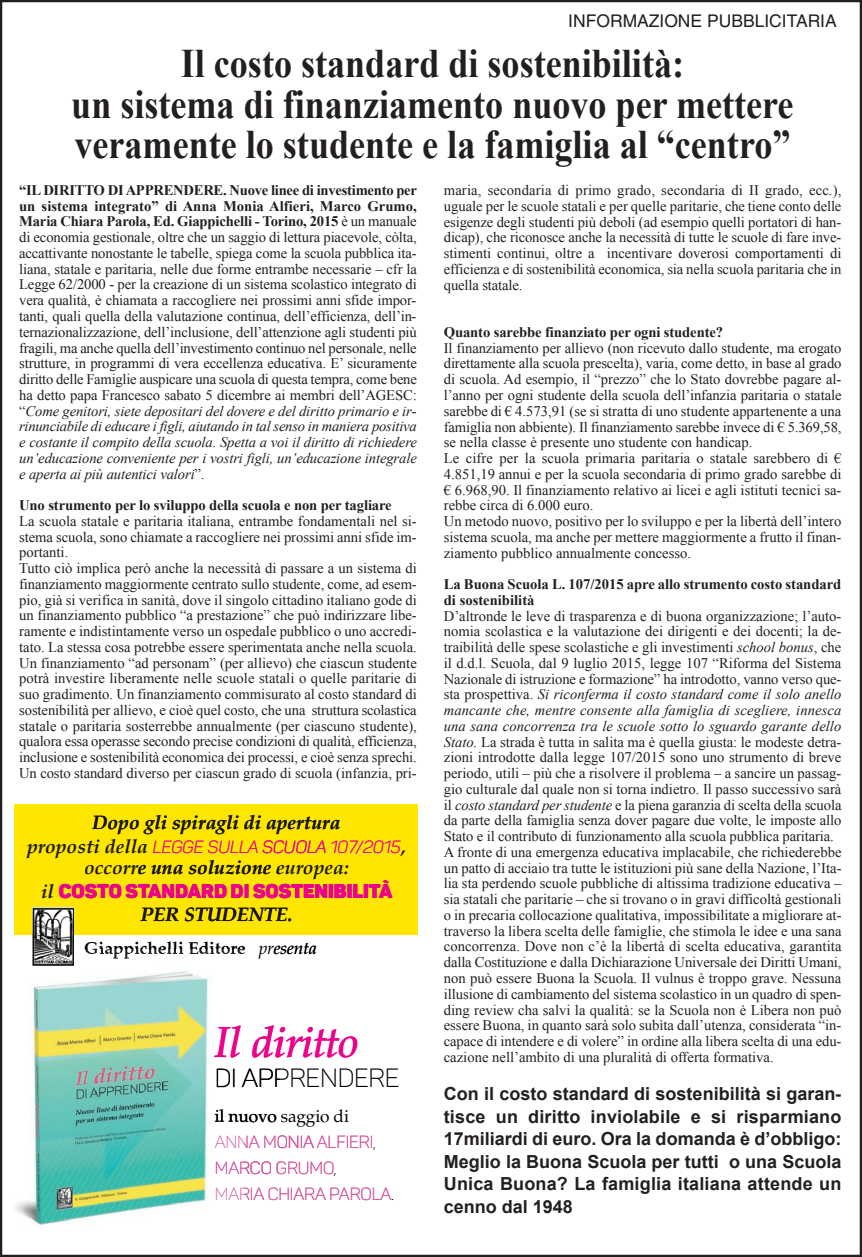
<style>
.page{position:relative;width:862px;height:1257px;background:#fff}
.page>*{position:absolute;margin:0;border:0;box-sizing:border-box;transform-origin:0 0}
.t1{font:italic 500 43.43px "Palatino LT Std";letter-spacing:-.01em;color:#ed028c}
.t2{font:700 40.5px/40.5px "Times New Roman";color:#231f20;text-align:center;scale:.89 1}
.t3{font:26.1px "Panton Light Caps";letter-spacing:-.01em;color:#000}
.t4{font:italic 700 19.57px "Palatino LT Std";color:#191700}
.t5{font:19.57px "Panton Black Caps";color:#ed028c}
.t6{font:700 18px/22.5px "Arial";letter-spacing:.01em;color:#231f20;text-align:justify}
.t7{font:17.55px "Helvetica";color:#231f20}
.t8{font:17.32px "Panton Light Caps";letter-spacing:-.01em;color:#d557a0}
.t9{font:700 17.32px "Palatino LT Std";color:#000}
.t10{font:17.32px "Panton Lightitalic Caps";color:#ed028c}
.t11{font:17.32px "Palatino LT Std";letter-spacing:-.01em;color:#000}
.t12{font:14.62px/15.8px "Times New Roman";color:#231f20}
.t13{font:700 14.62px/15.8px "Times New Roman";letter-spacing:-.01em;color:#231f20}
.s1{font-weight:700}
.s2{font-style:italic}
.s3{font-family:"Panton Lightitalic Caps";font-weight:400;font-style:normal;font-size:17.32px;color:#ed028c}
.s4{font-family:"Palatino LT Std";font-weight:700;font-style:italic;font-size:19.57px;color:#191700}
.s5{font-family:"Palatino LT Std";font-weight:700;font-style:italic;color:#191700}
.s6{font-weight:400;font-style:italic}
.s7{color:#000}
</style>
<div class="page">
<div style="left:14px;top:804px;width:403px;height:131px;background:#ffe601"></div>
<img style="left:15px;top:948px;width:228px;height:277px">
<img style="left:85px;top:948px;width:160px;height:10px">
<img style="left:86px;top:951px;width:159px;height:7px">
<img style="left:32px;top:907px;width:42px;height:59px">
<img style="left:215px;top:1109px;width:30px;height:17px">
<img style="left:215px;top:1117px;width:30px;height:4px">
<img style="left:217px;top:1069px;width:28px;height:12px">
<img style="left:217px;top:1081px;width:28px;height:6px">
<p class="t7" style="left:568px;top:14px;width:270px">INFORMAZIONE PUBBLICITARIA</p>
<h2 class="t2" style="left:71px;top:43px;width:812px">Il costo standard di sostenibilità:<br>un sistema di finanziamento nuovo per mettere veramente lo studente e la famiglia al “centro”</h2>
<p class="t12" style="left:19px;top:182px;width:399px;text-align:justify"><span class="s1">“IL DIRITTO DI APPRENDERE. Nuove linee di investimento per un sistema integrato” di Anna Monia Alfieri, Marco Grumo, Maria Chiara Parola, Ed. Giappichelli - Torino, 2015</span> è un manuale di economia gestionale, oltre che un saggio di lettura piacevole, còlta, accattivante nonostante le tabelle, spiega come la scuola pubblica ita&shy;liana, statale e paritaria, nelle due forme entrambe necessarie – cfr la Legge 62/2000 - per la creazione di un sistema scolastico integrato di vera qualità, è chiamata a raccogliere nei prossimi anni sfide impor&shy;tanti, quali quella della valutazione continua, dell’efficienza, dell’in&shy;ternazionalizzazione, dell’inclusione, dell’attenzione agli studenti più fragili, ma anche quella dell’investimento continuo nel personale, nelle strutture, in programmi di vera eccellenza educativa. E’ sicuramente diritto delle Famiglie auspicare una scuola di questa tempra, come bene ha detto papa Francesco sabato 5 dicembre ai membri dell’AGESC: “<span class="s2">Come genitori, siete depositari del dovere e del diritto primario e ir&shy;rinunciabile di educare i figli, aiutando in tal senso in maniera positiva e costante il compito della scuola. Spetta a voi il diritto di richiedere un’educazione conveniente per i vostri figli, un’educazione integrale e aperta ai più autentici valori</span>”.</p>
<p class="t13" style="left:19px;top:497px;width:374px">Uno strumento per lo sviluppo della scuola e non per tagliare</p>
<p class="t12" style="left:19px;top:513px;width:399px">La scuola statale e paritaria italiana, entrambe fondamentali nel si&shy;stema scuola, sono chiamate a raccogliere nei prossimi anni sfide im&shy;portanti.<br>Tutto ciò implica però anche la necessità di passare a un sistema di finanziamento maggiormente centrato sullo studente, come, ad esem&shy;pio, già si verifica in sanità, dove il singolo cittadino italiano gode di un finanziamento pubblico “a prestazione” che può indirizzare libe&shy;ramente e indistintamente verso un ospedale pubblico o uno accredi&shy;tato. La stessa cosa potrebbe essere sperimentata anche nella scuola.<br>Un finanziamento “ad personam” (per allievo) che ciascun studente potrà investire liberamente nelle scuole statali o quelle paritarie di suo gradimento. Un finanziamento commisurato al costo standard di sostenibilità per allievo, e cioè quel costo, che una struttura scolastica statale o paritaria sosterrebbe annualmente (per ciascuno studente), qualora essa operasse secondo precise condizioni di qualità, efficienza, inclusione e sostenibilità economica dei processi, e cioè senza sprechi.<br>Un costo standard diverso per ciascun grado di scuola (infanzia, pri-</p>
<p class="t12" style="left:443px;top:182px;width:399px;text-align:justify">maria, secondaria di primo grado, secondaria di II grado, ecc.), uguale per le scuole statali e per quelle paritarie, che tiene conto delle esigenze degli studenti più deboli (ad esempio quelli portatori di han&shy;dicap), che riconosce anche la necessità di tutte le scuole di fare inve&shy;stimenti continui, oltre a incentivare doverosi comportamenti di efficienza e di sostenibilità economica, sia nella scuola paritaria che in quella statale.</p>
<p class="t13" style="left:443px;top:324px;width:281px">Quanto sarebbe finanziato per ogni studente?</p>
<p class="t12" style="left:443px;top:340px;width:399px">Il finanziamento per allievo (non ricevuto dallo studente, ma erogato direttamente alla scuola prescelta), varia, come detto, in base al grado di scuola. Ad esempio, il “prezzo” che lo Stato dovrebbe pagare al&shy;l’anno per ogni studente della scuola dell’infanzia paritaria o statale sarebbe di € 4.573,91 (se si stratta di uno studente appartenente a una famiglia non abbiente). Il finanziamento sarebbe invece di € 5.369,58, se nella classe è presente uno studente con handicap.<br>Le cifre per la scuola primaria paritaria o statale sarebbero di € 4.851,19 annui e per la scuola secondaria di primo grado sarebbe di € 6.968,90. Il finanziamento relativo ai licei e agli istituti tecnici sa&shy;rebbe circa di 6.000 euro.<br>Un metodo nuovo, positivo per lo sviluppo e per la libertà dell’intero sistema scuola, ma anche per mettere maggiormente a frutto il finan&shy;ziamento pubblico annualmente concesso.</p>
<p class="t13" style="left:443px;top:576px;width:399px">La Buona Scuola L. 107/2015 apre allo strumento costo standard di sostenibilità</p>
<p class="t12" style="left:443px;top:608px;width:399px">D’altronde le leve di trasparenza e di buona organizzazione; l’auto&shy;nomia scolastica e la valutazione dei dirigenti e dei docenti; la de&shy;traibilità delle spese scolastiche e gli investimenti <span class="s2">school bonus</span>, che il d.d.l. Scuola, dal 9 luglio 2015, legge 107 “Riforma del Sistema Nazionale di istruzione e formazione” ha introdotto, vanno verso que&shy;sta prospettiva. <span class="s2">Si riconferma il costo standard come il solo anello mancante che, mentre consente alla famiglia di scegliere, innesca una sana concorrenza tra le scuole sotto lo sguardo garante dello Stato.</span> La strada è tutta in salita ma è quella giusta: le modeste detra&shy;zioni introdotte dalla legge 107/2015 sono uno strumento di breve periodo, utili – più che a risolvere il problema – a sancire un passag&shy;gio culturale dal quale non si torna indietro. Il passo successivo sarà il <span class="s2">costo standard per studente</span> e la piena garanzia di scelta della scuola da parte della famiglia senza dover pagare due volte, le imposte allo Stato e il contributo di funzionamento alla scuola pubblica paritaria.<br>A fronte di una emergenza educativa implacabile, che richiederebbe un patto di acciaio tra tutte le istituzioni più sane della Nazione, l’Ita&shy;lia sta perdendo scuole pubbliche di altissima tradizione educativa – sia statali che paritarie – che si trovano o in gravi difficoltà gestionali o in precaria collocazione qualitativa, impossibilitate a migliorare at&shy;traverso la libera scelta delle famiglie, che stimola le idee e una sana concorrenza. Dove non c’è la libertà di scelta educativa, garantita dalla Costituzione e dalla Dichiarazione Universale dei Diritti Umani, non può essere Buona la Scuola. Il vulnus è troppo grave. Nessuna illusione di cambiamento del sistema scolastico in un quadro di spen&shy;ding review cha salvi la qualità: se la Scuola non è Libera non può essere Buona, in quanto sarà solo subìta dall’utenza, considerata “in&shy;capace di intendere e di volere” in ordine alla libera scelta di una edu&shy;cazione nell’ambito di una pluralità di offerta formativa.</p>
<p class="t6" style="left:443px;top:1082px;width:399px">Con il costo standard di sostenibilità si garan&shy;tisce un diritto inviolabile e si risparmiano 17miliardi di euro. Ora la domanda è d’obbligo:<br>Meglio la Buona Scuola per tutti o una Scuola Unica Buona? La famiglia italiana attende un cenno dal 1948</p>
<h3 class="t4" style="left:92px;top:814px;width:249px">Dopo gli spiragli di apertura</h3>
<h3 class="t4" style="left:27px;top:837px;width:233px">proposti della <span class="s3">LEGGE SULLA</span></h3>
<p class="t10" style="left:262px;top:836px;width:145px">SCUOLA 107/2015<span class="s4">,</span></p>
<h3 class="t4" style="left:84px;top:859px;width:266px">occorre una soluzione europea:</h3>
<h3 class="t5" style="left:41px;top:879px;width:352px"><span class="s5">il</span> COSTO STANDARD DI SOSTENIBILITÀ</h3>
<h3 class="t4" style="left:140px;top:906px;width:153px">PER STUDENTE.</h3>
<p class="t9" style="left:84px;top:937px;width:234px">Giappichelli Editore <span class="s6">presenta</span></p>
<h1 class="t1" style="left:215px;top:1016px;width:146px">Il diritto</h1>
<h3 class="t3" style="left:215px;top:1062px;width:186px">DI APPRENDERE</h3>
<p class="t11" style="left:215px;top:1108px;width:136px">il nuovo saggio di</p>
<p class="t8" style="left:215px;top:1131px;width:162px">ANNA MONIA ALFIERI<span class="s7">,</span></p>
<p class="t8" style="left:215px;top:1183px;width:181px">MARIA CHIARA PAROLA<span class="s7">.</span></p>
<p class="t8" style="left:215px;top:1157px;width:123px">MARCO GRUMO<span class="s7">,</span></p>
</div>
